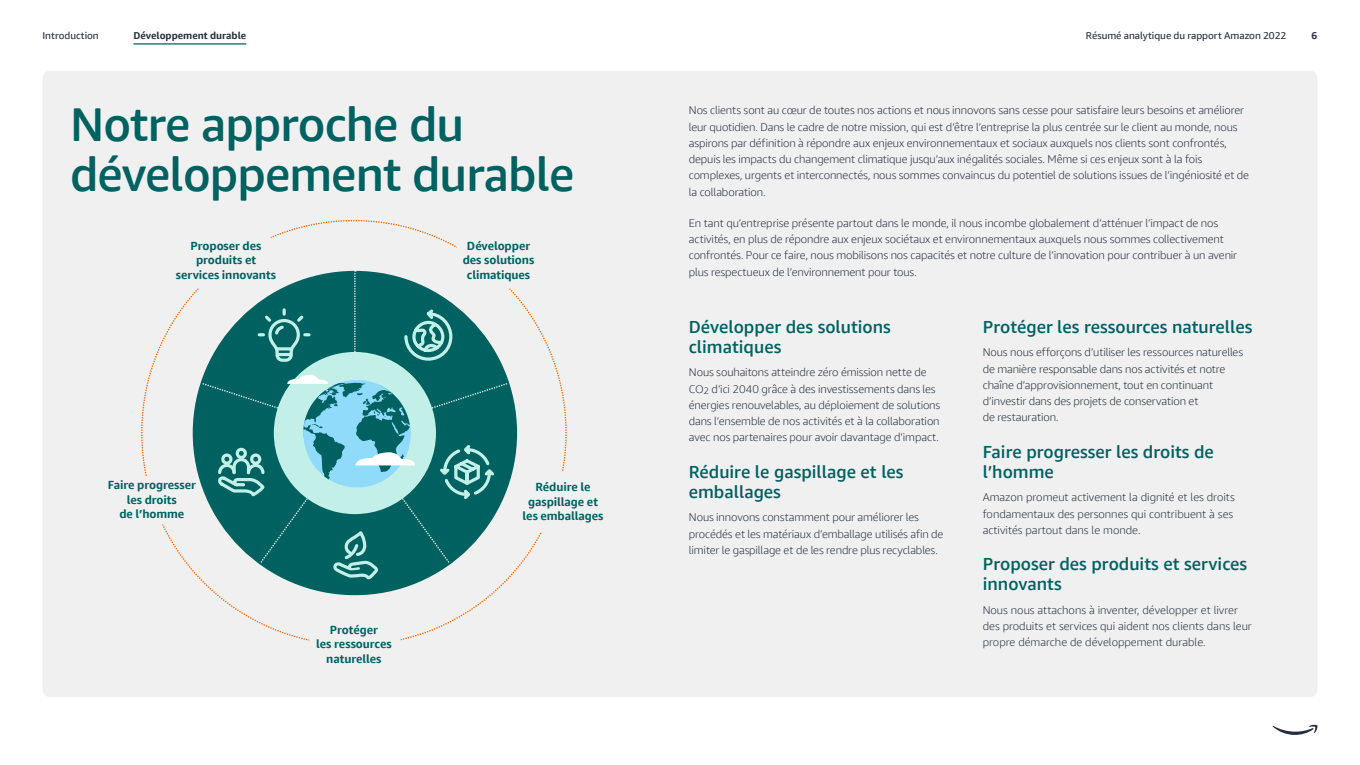
<style>
.page{position:relative;width:1360px;height:765px;background:#fff}
.page>*{position:absolute;margin:0;border:0;box-sizing:border-box;transform-origin:0 0}
.t1{font:500 47.5px/50px "Amazon Ember Display";letter-spacing:-.02em;color:#006161}
.t2{font:500 17.5px/20px "Amazon Ember Display";color:#006161}
.t3{font:700 11.88px/14.5px "Amazon Ember Display";letter-spacing:-.01em;color:#006161;text-align:center}
.t4{font:300 11.25px/16.2px "Amazon Ember Display";letter-spacing:-.01em;color:#232f3e}
.t5{font:10px "Amazon Ember Display";letter-spacing:-.005em;color:#232f3e}
.t6{font:700 10px "Amazon Ember Display";letter-spacing:-.005em;color:#232f3e}
</style>
<div class="page">
<div style="left:43px;top:71px;width:1274px;height:626px;background:#f0f0f0;border-radius:7px"></div>
<svg style="left:354px;top:434px;width:213px;height:207px"></svg>
<svg style="left:141px;top:432px;width:212px;height:209px"></svg>
<svg style="left:141px;top:219px;width:213px;height:213px"></svg>
<svg style="left:355px;top:219px;width:212px;height:214px"></svg>
<div style="left:193px;top:271px;width:324px;height:324px;background:#006161;border-radius:50%"></div>
<div style="left:179px;top:211px;width:92px;height:77px;background:#f0f0f0;border-radius:11px"></div>
<div style="left:457px;top:211px;width:91px;height:77px;background:#f0f0f0;border-radius:11px"></div>
<svg style="left:517px;top:471px;width:50px;height:61px"></svg>
<div style="left:309px;top:611px;width:91px;height:78px;background:#f0f0f0;border-radius:10px"></div>
<svg style="left:141px;top:476px;width:51px;height:48px"></svg>
<svg style="left:201px;top:270px;width:308px;height:309px"></svg>
<svg style="left:1272px;top:724px;width:46px;height:11px"></svg>
<hr style="left:133px;top:43px;width:113px;height:2px;background:#006161">
<p class="t5" style="left:43px;top:29px;width:58px">Introduction</p>
<p class="t6" style="left:133px;top:29px;width:114px">Développement durable</p>
<p class="t5" style="left:1086px;top:29px;width:202px">Résumé analytique du rapport Amazon 2022</p>
<p class="t6" style="left:1312px;top:29px;width:7px">6</p>
<h1 class="t1" style="left:70px;top:99px;width:506px">Notre approche du développement durable</h1>
<p class="t3" style="left:176px;top:238px;width:102px">Proposer des produits et services innovants</p>
<p class="t3" style="left:463px;top:238px;width:73px">Développer des solutions climatiques</p>
<p class="t3" style="left:108px;top:478px;width:90px">Faire progresser les droits<br>de l’homme</p>
<p class="t3" style="left:316px;top:622px;width:77px">Protéger<br>les ressources naturelles</p>
<p class="t3" style="left:523px;top:480px;width:82px">Réduire le gaspillage et les emballages</p>
<p class="t4" style="left:689px;top:102px;width:562px">Nos clients sont au cœur de toutes nos actions et nous innovons sans cesse pour satisfaire leurs besoins et améliorer leur quotidien. Dans le cadre de notre mission, qui est d’être l’entreprise la plus centrée sur le client au monde, nous aspirons par définition à répondre aux enjeux environnementaux et sociaux auxquels nos clients sont confrontés, depuis les impacts du changement climatique jusqu’aux inégalités sociales. Même si ces enjeux sont à la fois complexes, urgents et interconnectés, nous sommes convaincus du potentiel de solutions issues de l’ingéniosité et de la collaboration.</p>
<p class="t4" style="left:689px;top:215px;width:550px">En tant qu’entreprise présente partout dans le monde, il nous incombe globalement d’atténuer l’impact de nos activités, en plus de répondre aux enjeux sociétaux et environnementaux auxquels nous sommes collectivement confrontés. Pour ce faire, nous mobilisons nos capacités et notre culture de l’innovation pour contribuer à un avenir plus respectueux de l’environnement pour tous.</p>
<h2 class="t2" style="left:689px;top:317px;width:204px">Développer des solutions climatiques</h2>
<p class="t4" style="left:689px;top:364px;width:253px">Nous souhaitons atteindre zéro émission nette de CO<sub>2</sub> d’ici 2040 grâce à des investissements dans les énergies renouvelables, au déploiement de solutions dans l’ensemble de nos activités et à la collaboration avec nos partenaires pour avoir davantage d’impact.</p>
<h2 class="t2" style="left:689px;top:462px;width:216px">Réduire le gaspillage et les emballages</h2>
<p class="t4" style="left:689px;top:509px;width:256px">Nous innovons constamment pour améliorer les procédés et les matériaux d’emballage utilisés afin de limiter le gaspillage et de les rendre plus recyclables.</p>
<h2 class="t2" style="left:983px;top:317px;width:271px">Protéger les ressources naturelles</h2>
<p class="t4" style="left:983px;top:344px;width:262px">Nous nous efforçons d’utiliser les ressources naturelles de manière responsable dans nos activités et notre chaîne d’approvisionnement, tout en continuant d’investir dans des projets de conservation et<br>de restauration.</p>
<h2 class="t2" style="left:983px;top:442px;width:233px">Faire progresser les droits de l’homme</h2>
<p class="t4" style="left:983px;top:489px;width:253px">Amazon promeut activement la dignité et les droits fondamentaux des personnes qui contribuent à ses activités partout dans le monde.</p>
<h2 class="t2" style="left:983px;top:554px;width:266px">Proposer des produits et services innovants</h2>
<p class="t4" style="left:983px;top:602px;width:271px">Nous nous attachons à inventer, développer et livrer des produits et services qui aident nos clients dans leur propre démarche de développement durable.</p>
</div>
